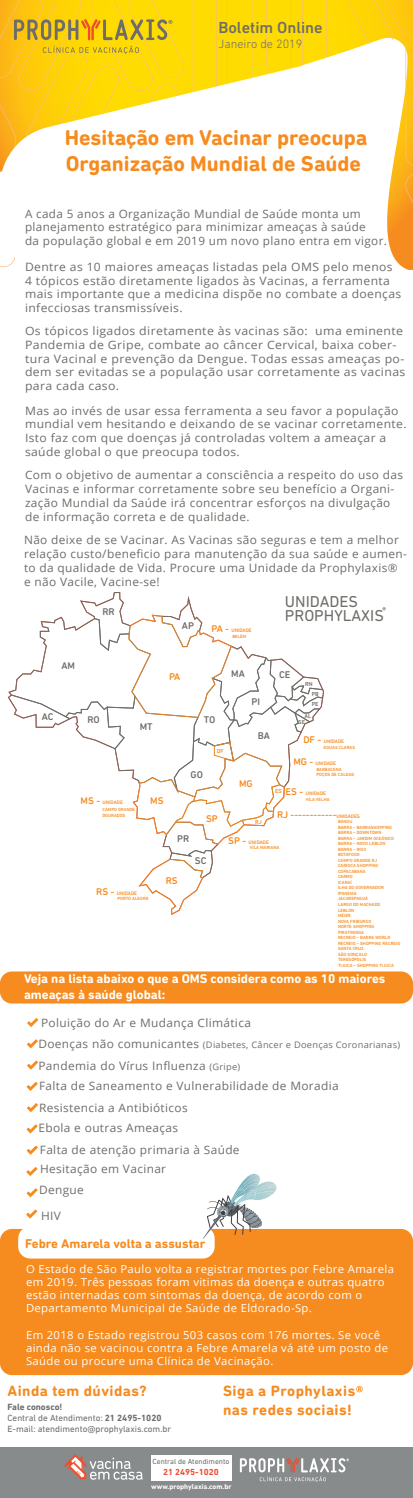
<style>
.page{position:relative;width:413px;height:1498px;background:#fff}
.page>*{position:absolute;margin:0;border:0;box-sizing:border-box;transform-origin:0 0}
.t1{font:700 21.8px/26.2px "DIN Next Rounded LT Pro";color:#f68b1f}
.t2{font:500 16.3px "DIN Next LT Pro";color:#6e6d69}
.t3{font:16.1px/13.9px "DIN Next Rounded LT Pro";color:#6e6d69}
.t4{font:700 15.2px/18.2px "DIN Next Rounded LT Pro";letter-spacing:.03em;color:#f68b1f}
.t5{font:700 13px/15.6px "DIN Next Rounded LT Pro";color:#fff}
.t6{font:700 13px "DIN Next Rounded LT Pro";color:#f68b1f}
.t7{font:300 12.3px "DIN Next LT Pro";color:#6e6d69}
.t8{font:11.5px/13.9px "Open Sans";letter-spacing:.03em;color:#6e6d69}
.t9{font:11.5px/13.9px "Open Sans";letter-spacing:.03em;color:#6e6d69;scale:1.05 1}
.t10{font:11.5px/13.9px "Open Sans";letter-spacing:.03em;color:#6e6d69;scale:1.06 1}
.t11{font:11px/13.2px "Open Sans";letter-spacing:.03em;color:#fff}
.t12{font:500 9.9px "DIN Next Rounded LT Pro";color:#f68b1f}
.t13{font:500 9.9px "DIN Next Rounded LT Pro";color:#6e6d69}
.t14{font:9.2px/11px "DIN Next LT Pro";color:#6a6c6e}
.t15{font:9px "Open Sans";letter-spacing:.03em;color:#6e6d69}
.t16{font:700 8.9px "DIN Next LT Pro";color:#ef4d2f}
.t17{font:7.6px "DIN Next LT Pro";color:#6a6c6e}
.t18{font:700 7.3px "DIN Next LT Pro";color:#fff}
.t19{font:500 5.9px/5.8px "DIN Next Rounded LT Pro";color:#6e6d69}
.t20{font:500 5.9px "DIN Next Rounded LT Pro";color:#f68b1f}
.t21{font:500 5.1px "DIN Next Rounded LT Pro";color:#f68b1f}
.t22{font:500 4.6px/5.5px "DIN Next Rounded LT Pro";color:#f68b1f}
.s1{font-size:9.9px}
.s2{font-size:5.1px}
.s3{font-size:11.5px}
.s4{font-size:9px}
.s5{font-weight:700}
</style>
<div class="page">
<div style="left:0;top:1447px;width:412px;height:51px;background:#888b8c"></div>
<svg style="left:239px;top:1458px;width:109px;height:24px"></svg>
<svg style="left:64px;top:1454px;width:79px;height:25px"></svg>
<div style="left:151px;top:1455px;width:80px;height:25px;background:#fff"></div>
<div style="left:0;top:1229px;width:412px;height:146px;background:#f68b1f;border-radius:12px"></div>
<svg style="left:27px;top:1018px;width:11px;height:9px"></svg>
<div style="left:0;top:971px;width:412px;height:32px;background:#f68b1f;border-radius:12px"></div>
<svg style="left:27px;top:1039px;width:11px;height:9px"></svg>
<svg style="left:27px;top:1060px;width:11px;height:9px"></svg>
<svg style="left:26px;top:1081px;width:12px;height:10px"></svg>
<svg style="left:27px;top:1103px;width:11px;height:9px"></svg>
<svg style="left:26px;top:1124px;width:12px;height:9px"></svg>
<svg style="left:27px;top:1145px;width:11px;height:9px"></svg>
<svg style="left:26px;top:1167px;width:12px;height:9px"></svg>
<svg style="left:26px;top:1188px;width:12px;height:9px"></svg>
<svg style="left:26px;top:1209px;width:11px;height:9px"></svg>
<svg style="left:8px;top:592px;width:316px;height:323px"></svg>
<div style="left:18px;top:1226px;width:196px;height:32px;background:#fff;border-radius:12px"></div>
<svg style="left:203px;top:1173px;width:81px;height:66px"></svg>
<svg style="left:356px;top:1385px;width:6px;height:7px"></svg>
<svg style="left:0;top:0;width:412px;height:270px"></svg>
<h2 class="t2" style="left:218px;top:18px;width:106px">Boletim Online</h2>
<p class="t7" style="left:218px;top:37px;width:85px">Janeiro de 2019</p>
<h1 class="t1" style="left:65px;top:124px;width:304px">Hesitação em Vacinar preocupa<br>Organização Mundial de Saúde</h1>
<p class="t8" style="left:25px;top:206px;width:363px">A cada 5 anos a Organização Mundial de Saúde monta um planejamento estratégico para minimizar ameaças à saúde<br>da população global e em 2019 um novo plano entra em vigor.</p>
<p class="t9" style="left:25px;top:259px;width:359px">Dentre as 10 maiores ameaças listadas pela OMS pelo menos 4 tópicos estão diretamente ligados às Vacinas, a ferramenta mais importante que a medicina dispõe no combate a doenças infecciosas transmissíveis.</p>
<p class="t10" style="left:25px;top:323px;width:360px">Os tópicos ligados diretamente às vacinas são: uma eminente Pandemia de Gripe, combate ao câncer Cervical, baixa cober&shy;tura Vacinal e prevenção da Dengue. Todas essas ameaças po&shy;dem ser evitadas se a população usar corretamente as vacinas para cada caso.</p>
<p class="t9" style="left:25px;top:403px;width:364px">Mas ao invés de usar essa ferramenta a seu favor a população mundial vem hesitando e deixando de se vacinar corretamente.<br>Isto faz com que doenças já controladas voltem a ameaçar a saúde global o que preocupa todos.</p>
<p class="t8" style="left:25px;top:467px;width:379px">Com o objetivo de aumentar a consciência a respeito do uso das Vacinas e informar corretamente sobre seu benefício a Organi&shy;zação Mundial da Saúde irá concentrar esforços na divulgação de informação correta e de qualidade.</p>
<p class="t8" style="left:24px;top:533px;width:384px">Não deixe de se Vacinar. As Vacinas são seguras e tem a melhor relação custo/beneficio para manutenção da sua saúde e aumen&shy;to da qualidade de Vida. Procure uma Unidade da Prophylaxis® e não Vacile, Vacine-se!</p>
<p class="t13" style="left:102px;top:606px;width:14px">RR</p>
<p class="t13" style="left:182px;top:619px;width:14px">AP</p>
<p class="t21" style="left:211px;top:627px;width:42px"><span class="s1">PA -</span> UNIDADE</p>
<p class="t22" style="left:232px;top:634px;width:16px">BELÉM</p>
<h3 class="t3" style="left:284px;top:595px;width:100px">UNIDADES<br>PROPHYLAXIS</h3>
<p class="t13" style="left:42px;top:711px;width:13px">AC</p>
<p class="t13" style="left:61px;top:660px;width:15px">AM</p>
<p class="t13" style="left:87px;top:713px;width:14px">RO</p>
<p class="t13" style="left:140px;top:720px;width:14px">MT</p>
<p class="t12" style="left:169px;top:671px;width:13px">PA</p>
<p class="t13" style="left:204px;top:713px;width:13px">TO</p>
<p class="t13" style="left:190px;top:768px;width:14px">GO</p>
<p class="t20" style="left:216px;top:748px;width:8px">DF</p>
<p class="t13" style="left:231px;top:668px;width:15px">MA</p>
<p class="t13" style="left:251px;top:696px;width:10px">PI</p>
<p class="t13" style="left:258px;top:729px;width:14px">BA</p>
<p class="t13" style="left:279px;top:669px;width:13px">CE</p>
<p class="t19" style="left:305px;top:681px;width:9px">RN</p>
<p class="t19" style="left:311px;top:691px;width:9px">PB</p>
<p class="t19" style="left:311px;top:701px;width:8px">PE</p>
<p class="t19" style="left:298px;top:713px;width:15px;text-indent:6px">AL<br>SE</p>
<p class="t21" style="left:303px;top:738px;width:42px"><span class="s1">DF -</span> UNIDADE</p>
<p class="t22" style="left:323px;top:745px;width:33px">ÁGUAS CLARAS</p>
<p class="t21" style="left:293px;top:760px;width:44px"><span class="s1">MG -</span> UNIDADE</p>
<p class="t22" style="left:316px;top:766px;width:39px">BARBACENA<br>POÇOS DE CALDAS</p>
<p class="t12" style="left:239px;top:778px;width:15px">MG</p>
<p class="t21" style="left:285px;top:790px;width:42px"><span class="s1">ES -</span> UNIDADE</p>
<p class="t20" style="left:275px;top:788px;width:8px">ES</p>
<p class="t12" style="left:277px;top:808px;width:84px">RJ ------------<span class="s2">UNIDADES</span></p>
<p class="t22" style="left:337px;top:819px;width:64px">BANGU<br>BARRA – BARRASHOPPING<br>BARRA – DOWNTOWN<br>BARRA – JARDIM OCEÂNICO<br>BARRA – NOVO LEBLON<br>BARRA – RIO2<br>BOTAFOGO<br>CAMPO GRANDE RJ<br>CARIOCA SHOPPING<br>COPACABANA<br>CARMO<br>ICARAÍ<br>ILHA DO GOVERNADOR<br>IPANEMA<br>JACAREPAGUÁ<br>LARGO DO MACHADO<br>LEBLON<br>MÉIER<br>NOVA FRIBURGO<br>NORTE SHOPPING<br>PIRATININGA<br>RECREIO – BARRA WORLD<br>RECREIO – SHOPPING RECREIO<br>SANTA CRUZ<br>SÃO GONÇALO<br>TERESÓPOLIS<br>TIJUCA – SHOPPING TIJUCA</p>
<p class="t12" style="left:80px;top:795px;width:21px">MS -</p>
<p class="t22" style="left:305px;top:796px;width:25px">VILA VELHA</p>
<p class="t21" style="left:102px;top:799px;width:22px">UNIDADE</p>
<p class="t12" style="left:150px;top:795px;width:15px">MS</p>
<p class="t22" style="left:102px;top:807px;width:34px">CAMPO GRANDE<br>DOURADOS</p>
<p class="t12" style="left:206px;top:812px;width:13px">SP</p>
<p class="t20" style="left:255px;top:818px;width:8px">RJ</p>
<p class="t13" style="left:177px;top:833px;width:14px">PR</p>
<p class="t21" style="left:228px;top:839px;width:42px"><span class="s1">SP -</span> UNIDADE</p>
<p class="t22" style="left:249px;top:845px;width:31px">VILA MARIANA</p>
<p class="t13" style="left:195px;top:855px;width:13px">SC</p>
<p class="t12" style="left:166px;top:874px;width:13px">RS</p>
<p class="t21" style="left:96px;top:890px;width:42px"><span class="s1">RS -</span> UNIDADE</p>
<p class="t22" style="left:117px;top:895px;width:33px">PORTO ALEGRE</p>
<p class="t5" style="left:24px;top:971px;width:362px">Veja na lista abaixo o que a OMS considera como as 10 maiores ameaças à saúde global:</p>
<p class="t8" style="left:41px;top:1015px;width:211px">Poluição do Ar e Mudança Climática</p>
<p class="t15" style="left:38px;top:1039px;width:363px"><span class="s3">Doenças não comunicantes</span> (Diabetes, Câncer e Doenças Coronarianas)</p>
<p class="t8" style="left:38px;top:1055px;width:301px;line-height:19.9px">Pandemia do Vírus Influenza <span class="s4">(Gripe)<br></span>Falta de Saneamento e Vulnerabilidade de Moradia</p>
<p class="t8" style="left:38px;top:1097px;width:151px;line-height:19.8px">Resistencia a Antibióticos<br>Ebola e outras Ameaças</p>
<p class="t8" style="left:40px;top:1139px;width:201px;line-height:19.8px">Falta de atenção primaria à Saúde<br>Hesitação em Vacinar</p>
<p class="t8" style="left:39px;top:1183px;width:46px">Dengue</p>
<p class="t8" style="left:41px;top:1208px;width:21px">HIV</p>
<p class="t6" style="left:25px;top:1235px;width:182px">Febre Amarela volta a assustar</p>
<p class="t11" style="left:26px;top:1261px;width:369px">O Estado de São Paulo volta a registrar mortes por Febre Amarela em 2019. Três pessoas foram vitimas da doença e outras quatro estão internadas com sintomas da doença, de acordo com o Departamento Municipal de Saúde de Eldorado-Sp.</p>
<p class="t11" style="left:26px;top:1327px;width:363px">Em 2018 o Estado registrou 503 casos com 176 mortes. Se você ainda não se vacinou contra a Febre Amarela vá até um posto de<br>Saúde ou procure uma Clínica de Vacinação.</p>
<h3 class="t4" style="left:223px;top:1382px;width:134px">Siga a Prophylaxis nas redes sociais!</h3>
<h3 class="t4" style="left:7px;top:1382px;width:140px">Ainda tem dúvidas?</h3>
<p class="t14" style="left:7px;top:1401px;width:165px"><span class="s5">Fale conosco!<br></span>Central de Atendimento: <span class="s5">21 2495-1020<br></span>E-mail: atendimento@prophylaxis.com.br</p>
<p class="t17" style="left:152px;top:1457px;width:78px">Central de Atendimento</p>
<p class="t16" style="left:163px;top:1466px;width:57px">21 2495-1020</p>
<p class="t18" style="left:151px;top:1482px;width:82px">www.prophylaxis.com.br</p>
</div>
